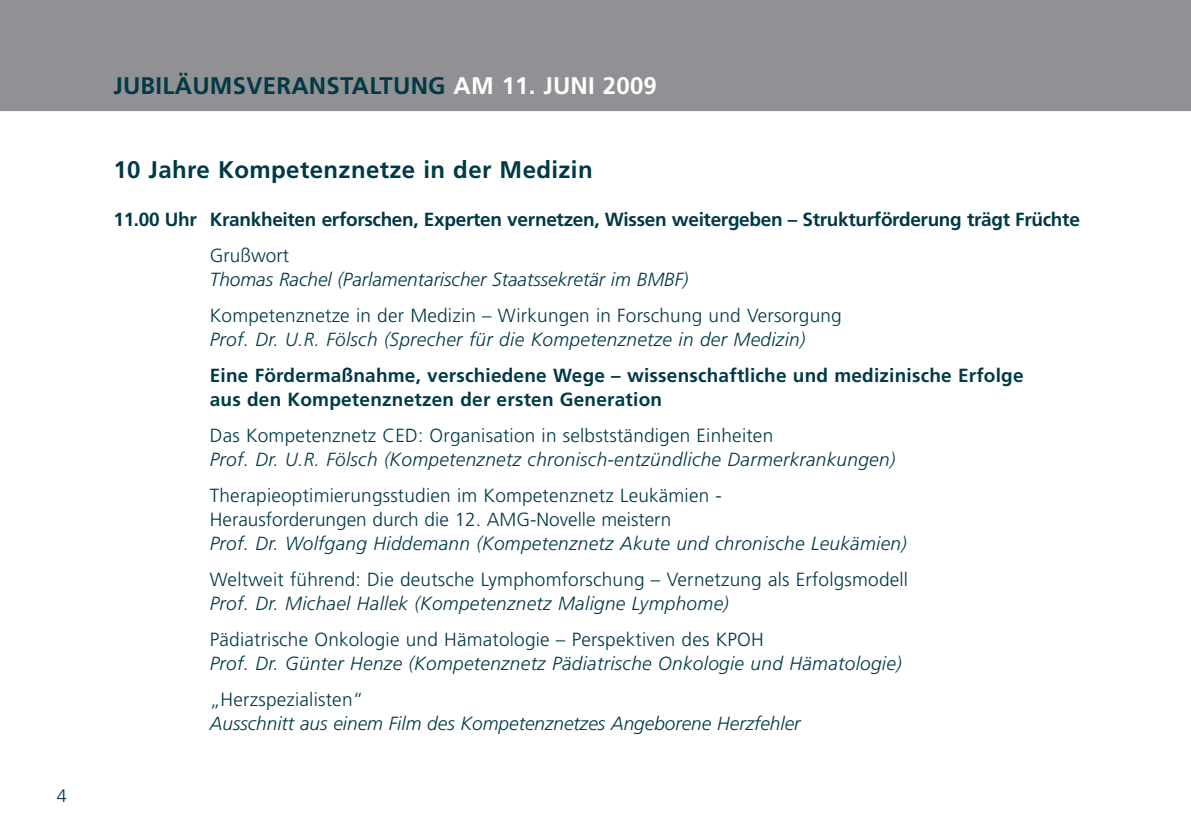
<style>
.page{position:relative;width:1191px;height:834px;background:#fff}
.page>*{position:absolute;margin:0;border:0;box-sizing:border-box;transform-origin:0 0}
.t1{font:700 24px "Frutiger";letter-spacing:.01em;color:#003a47}
.t2{font:italic 300 19px "Frutiger";letter-spacing:.015em;color:#003a47}
.t3{font:300 19px/24px "Frutiger";letter-spacing:.01em;color:#003a47}
.t4{font:700 19px/24px "Frutiger";letter-spacing:.01em;color:#003a47}
.t5{font:700 19px "Frutiger";letter-spacing:-.015em;color:#003a47}
.t6{font:300 18px "Frutiger";color:#003a47}
.s1{color:#fff}
</style>
<div class="page">
<div style="left:0;top:0;width:1191px;height:112px;background:#919094"></div>
<p class="t6" style="left:57px;top:788px;width:12px">4</p>
<p class="t1" style="left:113px;top:76px;width:545px">JUBILÄUMSVERANSTALTUNG <span class="s1">AM 11. JUNI 2009</span></p>
<p class="t1" style="left:113px;top:160px;width:481px">10 Jahre Kompetenznetze in der Medizin</p>
<p class="t5" style="left:113px;top:211px;width:968px">11.00 Uhr Krankheiten erforschen, Experten vernetzen, Wissen weitergeben – Strukturförderung trägt Früchte</p>
<p class="t3" style="left:210px;top:245px;width:81px">Grußwort</p>
<p class="t2" style="left:210px;top:271px;width:480px">Thomas Rachel (Parlamentarischer Staatssekretär im BMBF)</p>
<p class="t3" style="left:210px;top:305px;width:633px">Kompetenznetze in der Medizin – Wirkungen in Forschung und Versorgung</p>
<p class="t2" style="left:210px;top:331px;width:597px">Prof. Dr. U.R. Fölsch (Sprecher für die Kompetenznetze in der Medizin)</p>
<p class="t4" style="left:210px;top:365px;width:815px">Eine Fördermaßnahme, verschiedene Wege – wissenschaftliche und medizinische Erfolge aus den Kompetenznetzen der ersten Generation</p>
<p class="t3" style="left:210px;top:425px;width:565px">Das Kompetenznetz CED: Organisation in selbstständigen Einheiten</p>
<p class="t2" style="left:210px;top:451px;width:687px">Prof. Dr. U.R. Fölsch (Kompetenznetz chronisch-entzündliche Darmerkrankungen)</p>
<p class="t3" style="left:210px;top:485px;width:513px">Therapieoptimierungsstudien im Kompetenznetz Leukämien -<br>Herausforderungen durch die 12. AMG-Novelle meistern</p>
<p class="t2" style="left:210px;top:535px;width:698px">Prof. Dr. Wolfgang Hiddemann (Kompetenznetz Akute und chronische Leukämien)</p>
<p class="t3" style="left:210px;top:569px;width:700px">Weltweit führend: Die deutsche Lymphomforschung – Vernetzung als Erfolgsmodell</p>
<p class="t2" style="left:210px;top:595px;width:520px">Prof. Dr. Michael Hallek (Kompetenznetz Maligne Lymphome)</p>
<p class="t3" style="left:210px;top:629px;width:555px">Pädiatrische Onkologie und Hämatologie – Perspektiven des KPOH</p>
<p class="t2" style="left:210px;top:655px;width:693px">Prof. Dr. Günter Henze (Kompetenznetz Pädiatrische Onkologie und Hämatologie)</p>
<p class="t3" style="left:210px;top:689px;width:155px">„Herzspezialisten“</p>
<p class="t2" style="left:210px;top:715px;width:592px">Ausschnitt aus einem Film des Kompetenznetzes Angeborene Herzfehler</p>
</div>
